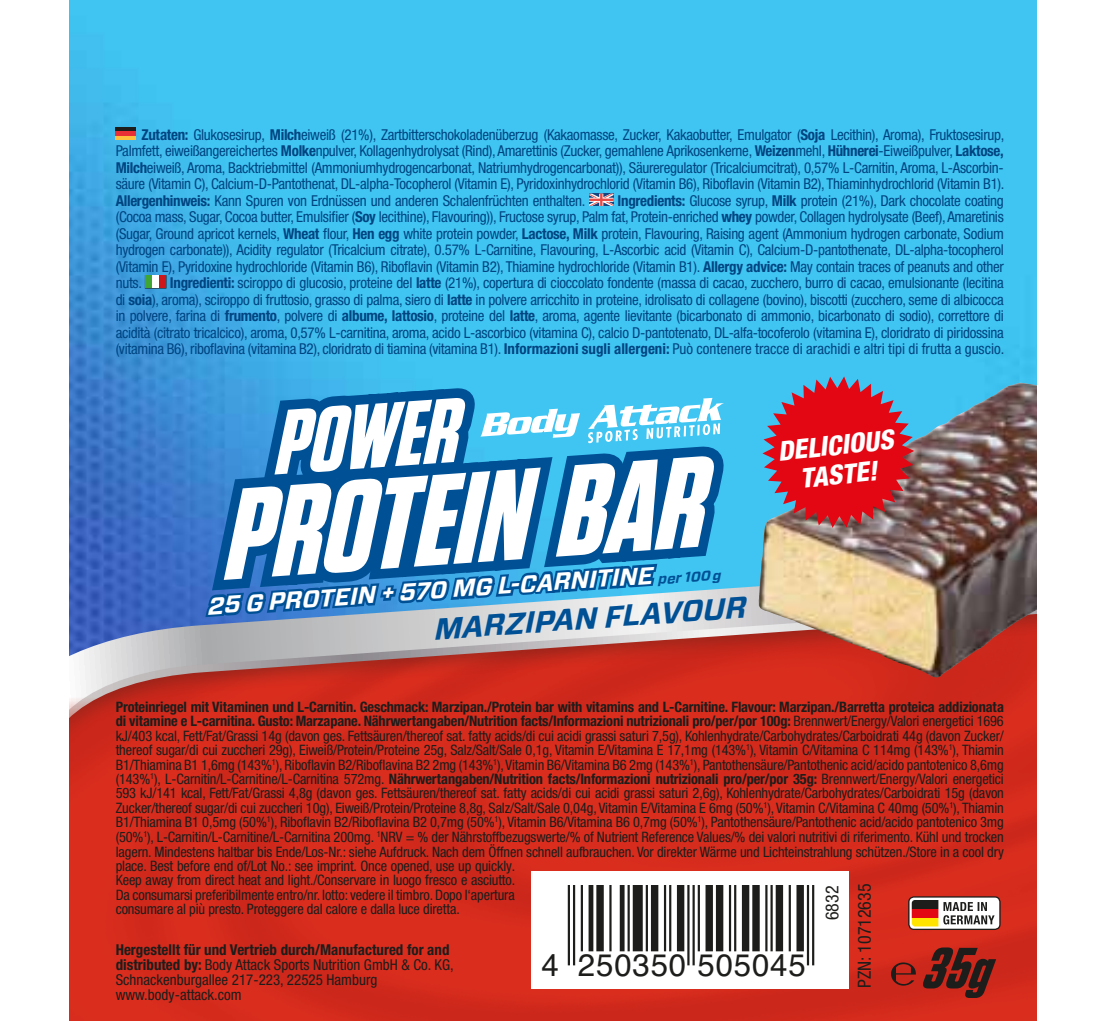
<style>
.page{position:relative;width:1106px;height:1021px;background:#fff}
.page>*{position:absolute;margin:0;border:0;box-sizing:border-box;transform-origin:0 0}
.t1{font:italic 700 128.4px "Tungsten";color:#fff}
.t2{font:italic 700 90.9px "Tungsten";color:#fff}
.t3{font:italic 700 57.6px "Tungsten";color:#1d1d1b}
.t4{font:31.2px "Helvetica";letter-spacing:.025em;color:#1d1d1b}
.t5{font:italic 700 30px "Forza";color:#005095}
.t6{font:italic 800 condensed 27px/29.7px "Helvetica Neue LTW1 G";color:#fff;text-align:center}
.t7{font:italic 700 24px "Forza";color:#fff}
.t8{font:condensed 18px/32.7px "Helvetica Neue LTW1 G";color:#1d1d1b;text-align:right}
.t9{font:condensed 15px/16.5px "Helvetica Neue LTW1 G";letter-spacing:-.02em;color:#004481;text-align:justify}
.t10{font:condensed 15px/15px "Helvetica Neue LTW1 G";color:#1d1d1b}
.t11{font:condensed 14.4px/14.4px "Helvetica Neue LTW1 G";letter-spacing:-.01em;color:#1d1d1b}
.s1{font-weight:700}
.s2{font-size:14.1px;color:#005095}
</style>
<div class="page">
<img style="left:69px;top:0;width:968px;height:501px">
<img style="left:69px;top:797px;width:968px;height:223px">
<div style="left:0;top:501px;width:1106px;height:296px;background:#1d1d1b;opacity:.3"></div>
<svg style="left:68px;top:783px;width:969px;height:8px;background:#d52b1d"></svg>
<svg style="left:68px;top:560px;width:969px;height:223px;background:#c24d44"></svg>
<img style="left:955px;top:383px;width:61px;height:33px">
<svg style="left:762px;top:376px;width:152px;height:152px;background:#b43c4e"></svg>
<div style="left:0;top:0;width:68px;height:1020px;background:#fff"></div>
<div style="left:1037px;top:0;width:69px;height:1020px;background:#fff"></div>
<svg style="left:116px;top:128px;width:20px;height:4px"></svg>
<hr style="left:116px;top:136px;width:20px;height:4px;background:#fcc03e">
<hr style="left:116px;top:132px;width:20px;height:4px;background:#e72f35">
<svg style="left:589px;top:194px;width:24px;height:12px"></svg>
<svg style="left:145px;top:275px;width:22px;height:14px"></svg>
<div style="left:159px;top:276px;width:7px;height:12px;background:#cd171a"></div>
<div style="left:145px;top:276px;width:7px;height:12px;background:#3fa535"></div>
<div style="left:152px;top:276px;width:7px;height:12px;background:#fff"></div>
<svg style="left:200px;top:260px;width:538px;height:374px;background:#3696cb"></svg>
<svg style="left:891px;top:962px;width:25px;height:23px"></svg>
<svg style="left:908px;top:896px;width:92px;height:34px"></svg>
<div style="left:909px;top:897px;width:90px;height:31px;background:#fff;border-radius:4px"></div>
<svg style="left:911px;top:900px;width:83px;height:26px"></svg>
<div style="left:531px;top:871px;width:318px;height:117px;background:#fff"></div>
<hr style="left:568px;top:885px;width:2px;height:80px;background:#1d1d1b">
<hr style="left:573px;top:885px;width:2px;height:80px;background:#1d1d1b">
<hr style="left:581px;top:885px;width:2px;height:66px;background:#1d1d1b">
<div style="left:588px;top:885px;width:5px;height:66px;background:#1d1d1b"></div>
<div style="left:596px;top:885px;width:8px;height:66px;background:#1d1d1b"></div>
<hr style="left:609px;top:885px;width:2px;height:66px;background:#1d1d1b">
<div style="left:619px;top:885px;width:5px;height:66px;background:#1d1d1b"></div>
<hr style="left:627px;top:885px;width:2px;height:66px;background:#1d1d1b">
<div style="left:632px;top:885px;width:10px;height:66px;background:#1d1d1b"></div>
<hr style="left:645px;top:885px;width:3px;height:66px;background:#1d1d1b">
<div style="left:651px;top:885px;width:7px;height:66px;background:#1d1d1b"></div>
<hr style="left:664px;top:885px;width:2px;height:66px;background:#1d1d1b">
<hr style="left:669px;top:885px;width:2px;height:66px;background:#1d1d1b">
<div style="left:677px;top:885px;width:7px;height:66px;background:#1d1d1b"></div>
<hr style="left:687px;top:885px;width:2px;height:80px;background:#1d1d1b">
<hr style="left:692px;top:885px;width:2px;height:80px;background:#1d1d1b">
<hr style="left:697px;top:885px;width:3px;height:66px;background:#1d1d1b">
<div style="left:705px;top:885px;width:8px;height:66px;background:#1d1d1b"></div>
<div style="left:716px;top:885px;width:7px;height:66px;background:#1d1d1b"></div>
<hr style="left:729px;top:885px;width:2px;height:66px;background:#1d1d1b">
<hr style="left:734px;top:885px;width:2px;height:66px;background:#1d1d1b">
<div style="left:742px;top:885px;width:7px;height:66px;background:#1d1d1b"></div>
<div style="left:752px;top:885px;width:7px;height:66px;background:#1d1d1b"></div>
<hr style="left:765px;top:885px;width:2px;height:66px;background:#1d1d1b">
<hr style="left:770px;top:885px;width:2px;height:66px;background:#1d1d1b">
<div style="left:775px;top:885px;width:8px;height:66px;background:#1d1d1b"></div>
<hr style="left:788px;top:885px;width:3px;height:66px;background:#1d1d1b">
<div style="left:796px;top:885px;width:8px;height:66px;background:#1d1d1b"></div>
<hr style="left:807px;top:885px;width:2px;height:80px;background:#1d1d1b">
<hr style="left:812px;top:885px;width:2px;height:80px;background:#1d1d1b">
<p class="t9" style="left:116px;top:126px;width:890px;text-indent:26px"><span class="s1">Zutaten:</span> Glukosesirup, <span class="s1">Milch</span>eiweiß (21%), Zartbitterschokoladenüberzug (Kakaomasse, Zucker, Kakaobutter, Emulgator (<span class="s1">Soja</span> Lecithin), Aroma), Fruktosesirup, Palmfett, eiweißangereichertes <span class="s1">Molke</span>npulver, Kollagenhydrolysat (Rind), Amarettinis (Zucker, gemahlene Aprikosenkerne, <span class="s1">Weizen</span>mehl, <span class="s1">Hühnerei</span>-Eiweißpulver, <span class="s1">Laktose, Milch</span>eiweiß, Aroma, Backtriebmittel (Ammoniumhydrogencarbonat, Natriumhydrogencarbonat)), Säureregulator (Tricalciumcitrat), 0,57% L-Carnitin, Aroma, L-Ascorbin&shy;säure (Vitamin C), Calcium-D-Pantothenat, DL-alpha-Tocopherol (Vitamin E), Pyridoxinhydrochlorid (Vitamin B6), Riboflavin (Vitamin B2), Thiaminhydrochlorid (Vitamin B1).<br><span class="s1">Allergenhinweis:</span> Kann Spuren von Erdnüssen und anderen Schalenfrüchten enthalten.</p>
<p class="t9" style="left:116px;top:192px;width:889px;text-indent:502px"><span class="s1">Ingredients:</span> Glucose syrup, <span class="s1">Milk</span> protein (21%), Dark chocolate coating (Cocoa mass, Sugar, Cocoa butter, Emulsifier (<span class="s1">Soy</span> lecithine), Flavouring)), Fructose syrup, Palm fat, Protein-enriched <span class="s1">whey</span> powder, Collagen hydrolysate (Beef), Amaretinis (Sugar, Ground apricot kernels, <span class="s1">Wheat</span> flour, <span class="s1">Hen egg</span> white protein powder, <span class="s1">Lactose, Milk</span> protein, Flavouring, Raising agent (Ammonium hydrogen carbonate, Sodium hydrogen carbonate)), Acidity regulator (Tricalcium citrate), 0.57% L-Carnitine, Flavouring, L-Ascorbic acid (Vitamin C), Calcium-D-pantothenate, DL-alpha-tocopherol (Vitamin E), Pyridoxine hydrochloride (Vitamin B6), Riboflavin (Vitamin B2), Thiamine hydrochloride (Vitamin B1). <span class="s1">Allergy advice:</span> May contain traces of peanuts and other nuts.</p>
<p class="t9" style="left:116px;top:275px;width:890px;text-indent:54px"><span class="s1">Ingredienti:</span> sciroppo di glucosio, proteine del <span class="s1">latte</span> (21%), copertura di cioccolato fondente (massa di cacao, zucchero, burro di cacao, emulsionante (lecitina di <span class="s1">soia</span>), aroma), sciroppo di fruttosio, grasso di palma, siero di <span class="s1">latte</span> in polvere arricchito in proteine, idrolisato di collagene (bovino), biscotti (zucchero, seme di albicocca in polvere, farina di <span class="s1">frumento</span>, polvere di <span class="s1">albume, lattosio</span>, proteine del <span class="s1">latte</span>, aroma, agente lievitante (bicarbonato di ammonio, bicarbonato di sodio), correttore di acidità (citrato tricalcico), aroma, 0,57% L-carnitina, aroma, acido L-ascorbico (vitamina C), calcio D-pantotenato, DL-alfa-tocoferolo (vitamina E), cloridrato di piridossina (vitamina B6), riboflavina (vitamina B2), cloridrato di tiamina (vitamina B1). <span class="s1">Informazioni sugli allergeni:</span> Può contenere tracce di arachidi e altri tipi di frutta a guscio.</p>
<h2 class="t2" style="left:267px;top:394px;width:185px;rotate:-4deg">POWER</h2>
<h1 class="t1" style="left:213px;top:467px;width:483px;rotate:-4deg">PROTEIN BAR</h1>
<h3 class="t7" style="left:205px;top:590px;width:517px;rotate:-4deg">25 g Protein + 570 m g L-CarnitinE <span class="s2">per100 g</span></h3>
<h3 class="t5" style="left:431px;top:609px;width:314px;rotate:-4deg">m arzipan flavour</h3>
<h3 class="t6" style="left:776px;top:435px;width:118px;rotate:-6deg">DELICIOUS<br>TASTE!</h3>
<p class="t11" style="left:116px;top:699px;width:889px"><span class="s1">Proteinriegel mit Vitaminen und L-Carnitin. Geschmack: Marzipan./Protein bar with vitamins and L-Carnitine. Flavour: Marzipan./Barretta proteica addizionata di vitamine e L-carnitina. Gusto: Marzapane. Nährwertangaben/Nutrition facts/Informazioni nutrizionali pro/per/por 100g:</span> Brennwert/Energy/Valori energetici 1696 kJ/403 kcal, Fett/Fat/Grassi 14g (davon ges. Fettsäuren/thereof sat. fatty acids/di cui acidi grassi saturi 7,5g), Kohlenhydrate/Carbohydrates/Carboidrati 44g (davon Zucker/ thereof sugar/di cui zuccheri 29g), Eiweiß/Protein/Proteine 25g, Salz/Salt/Sale 0,1g, Vitamin E/Vitamina E 17,1mg (143%<sup>1</sup>), Vitamin C/Vitamina C 114mg (143%<sup>1</sup>), Thiamin B1/Thiamina B1 1,6mg (143%<sup>1</sup>), Riboflavin B2/Riboflavina B2 2mg (143%<sup>1</sup>), Vitamin B6/Vitamina B6 2mg (143%<sup>1</sup>), Pantothensäure/Pantothenic acid/acido pantotenico 8,6mg (143%<sup>1</sup>), L-Carnitin/L-Carnitine/L-Carnitina 572mg. <span class="s1">Nährwertangaben/Nutrition facts/Informazioni nutrizionali pro/per/por 35g:</span> Brennwert/Energy/Valori energetici 593 kJ/141 kcal, Fett/Fat/Grassi 4,8g (davon ges. Fettsäuren/thereof sat. fatty acids/di cui acidi grassi saturi 2,6g), Kohlenhydrate/Carbohydrates/Carboidrati 15g (davon Zucker/thereof sugar/di cui zuccheri 10g), Eiweiß/Protein/Proteine 8,8g, Salz/Salt/Sale 0,04g, Vitamin E/Vitamina E 6mg (50%<sup>1</sup>), Vitamin C/Vitamina C 40mg (50%<sup>1</sup>), Thiamin B1/Thiamina B1 0,5mg (50%<sup>1</sup>), Riboflavin B2/Riboflavina B2 0,7mg (50%<sup>1</sup>), Vitamin B6/Vitamina B6 0,7mg (50%<sup>1</sup>), Pantothensäure/Pantothenic acid/acido pantotenico 3mg (50%<sup>1</sup>), L-Carnitin/L-Carnitine/L-Carnitina 200mg. <sup>1</sup>NRV = % der Nährstoffbezugswerte/% of Nutrient Reference Values/% dei valori nutritivi di riferimento. Kühl und trocken lagern. Mindestens haltbar bis Ende/Los-Nr.: siehe Aufdruck. Nach dem Öffnen schnell aufbrauchen. Vor direkter Wärme und Lichteinstrahlung schützen./Store in a cool dry place. Best before end of/Lot No.: see imprint. Once opened, use up quickly.<br>Keep away from direct heat and light./Conservare in luogo fresco e asciutto.<br>Da consumarsi preferibilmente entro/nr. lotto: vedere il timbro. Dopo l‘apertura<br>consumare al più presto. Proteggere dal calore e dalla luce diretta.</p>
<p class="t10" style="left:116px;top:942px;width:339px"><span class="s1">Hergestellt für und Vertrieb durch/Manufactured for and distributed by:</span> Body Attack Sports Nutrition GmbH &amp; Co. KG, Schnackenburgallee 217-223, 22525 Hamburg www.body-attack.com</p>
<p class="t8" style="left:815px;top:987px;width:106px;rotate:-90deg">6832<br>PZN: 10712635</p>
<h3 class="t3" style="left:920px;top:937px;width:91px">35g</h3>
<h3 class="t4" style="left:541px;top:940px;width:266px">4 250350 505045</h3>
</div>
